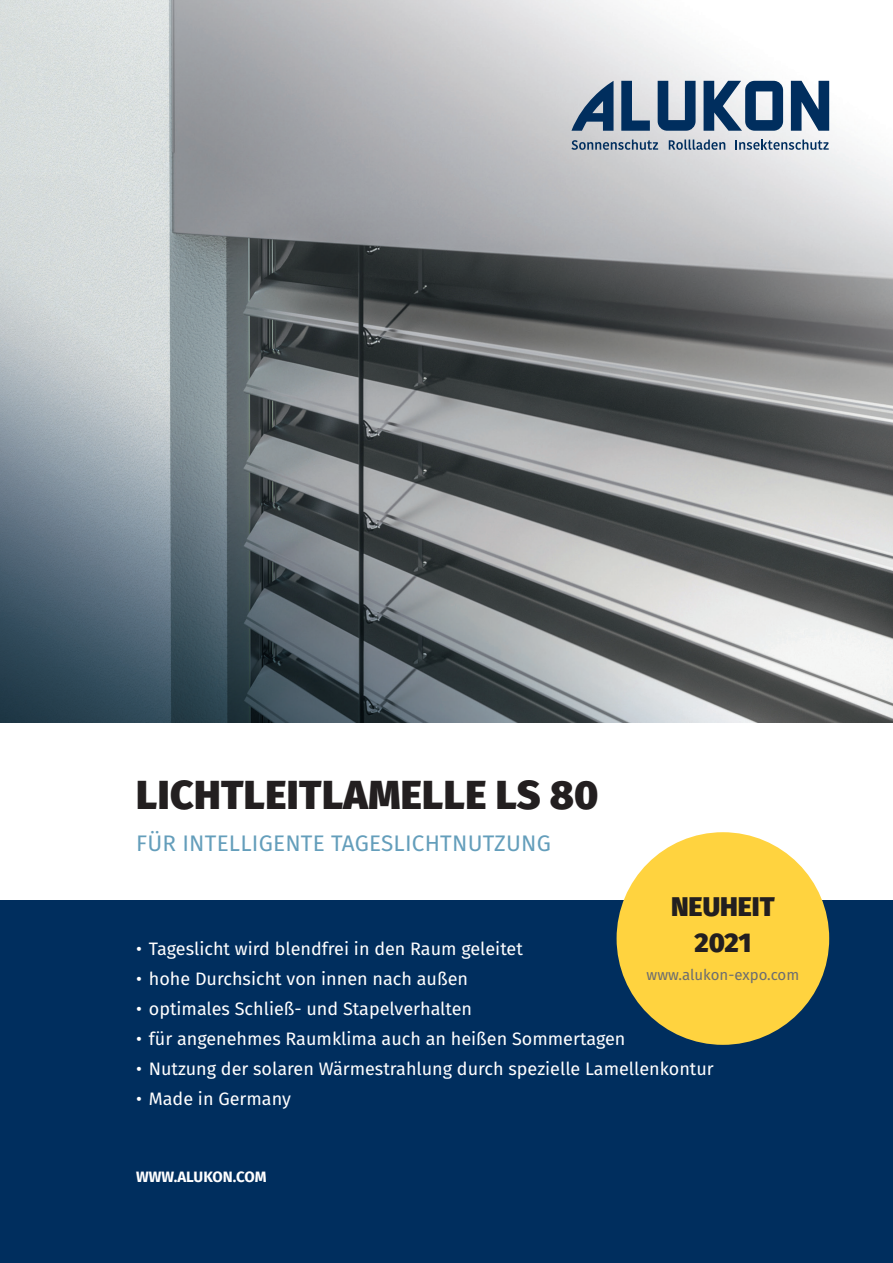
<style>
.page{position:relative;width:893px;height:1263px;background:#fff}
.page>*{position:absolute;margin:0;border:0;box-sizing:border-box;transform-origin:0 0}
.t1{font:800 40.5px "Fira Sans";letter-spacing:.01em;color:#231f20}
.t2{font:800 27px/36px "Fira Sans";color:#231f20;text-align:center}
.t3{font:22.5px "Fira Sans";letter-spacing:.01em;color:#649ebb}
.t4{font:18px "Fira Sans";color:#fff}
.t5{font:15px "Fira Sans";color:#6c6d70}
.t6{font:700 15px "Fira Sans";color:#fff}
</style>
<div class="page">
<img style="left:0;top:0;width:893px;height:723px">
<div style="left:0;top:899px;width:893px;height:364px;background:#002e5e"></div>
<svg style="left:571px;top:140px;width:87px;height:10px"></svg>
<svg style="left:669px;top:140px;width:56px;height:10px"></svg>
<svg style="left:735px;top:140px;width:94px;height:10px"></svg>
<svg style="left:791px;top:81px;width:38px;height:50px"></svg>
<svg style="left:704px;top:81px;width:79px;height:50px"></svg>
<svg style="left:658px;top:81px;width:38px;height:50px;background:#567392"></svg>
<svg style="left:621px;top:81px;width:29px;height:50px"></svg>
<svg style="left:571px;top:81px;width:42px;height:50px;background:#6f859d"></svg>
<div style="left:617px;top:832px;width:212px;height:213px;background:#ffd33f;border-radius:50%"></div>
<h1 class="t1" style="left:136px;top:759px;width:464px">LICHTLEITLAMELLE LS 80</h1>
<p class="t3" style="left:136px;top:826px;width:416px">FÜR INTELLIGENTE TAGESLICHTNUTZUNG</p>
<h2 class="t2" style="left:671px;top:886px;width:105px">NEUHEIT<br>2021</h2>
<p class="t5" style="left:647px;top:963px;width:154px">www.alukon-expo.com</p>
<p class="t4" style="left:136px;top:935px;width:388px">• Tageslicht wird blendfrei in den Raum geleitet</p>
<p class="t4" style="left:136px;top:965px;width:333px">• hohe Durchsicht von innen nach außen</p>
<p class="t4" style="left:136px;top:995px;width:338px">• optimales Schließ- und Stapelverhalten</p>
<p class="t4" style="left:136px;top:1025px;width:491px">• für angenehmes Raumklima auch an heißen Sommertagen</p>
<p class="t4" style="left:136px;top:1055px;width:579px">• Nutzung der solaren Wärmestrahlung durch spezielle Lamellenkontur</p>
<p class="t4" style="left:136px;top:1085px;width:156px">• Made in Germany</p>
<p class="t6" style="left:136px;top:1164px;width:132px">WWW.ALUKON.COM</p>
</div>
